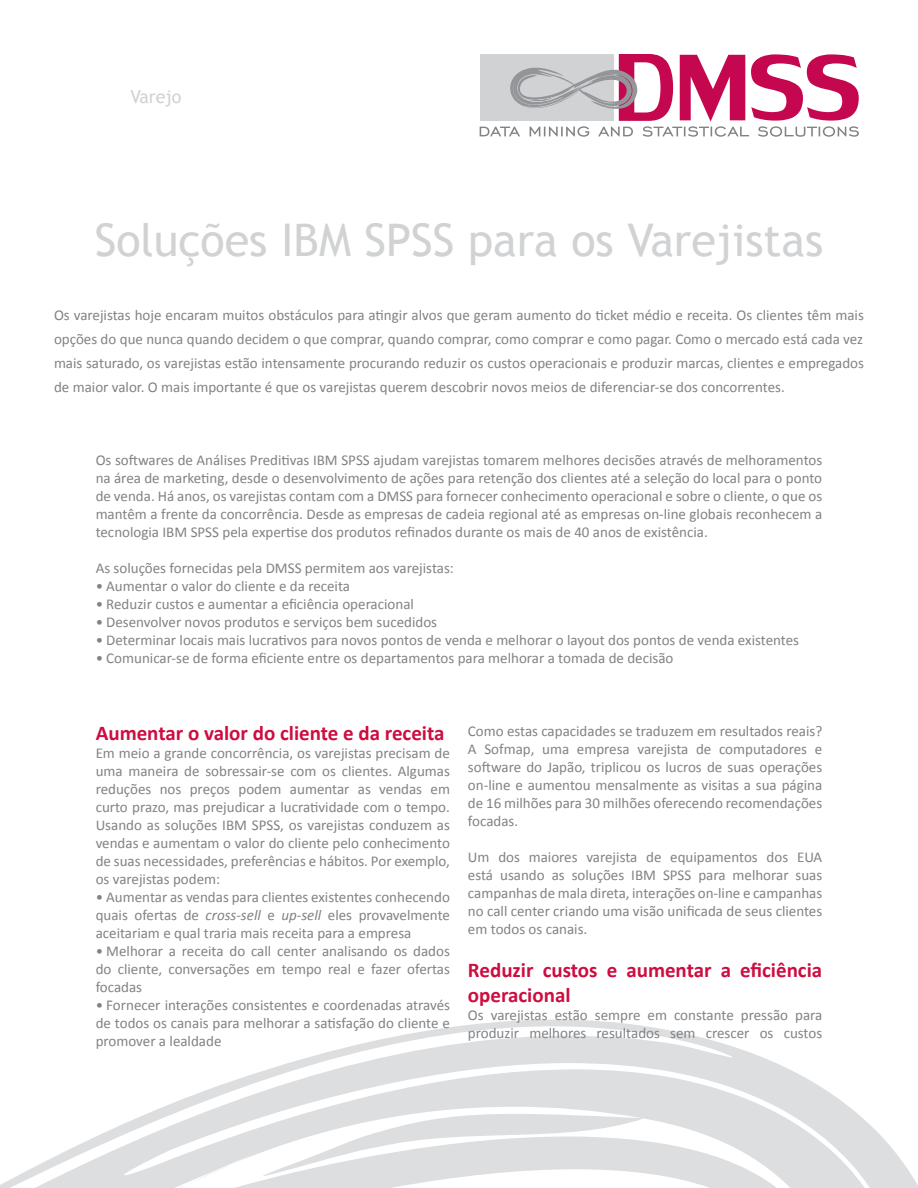
<style>
.page{position:relative;width:918px;height:1188px;background:#fff}
.page>*{position:absolute;margin:0;border:0;box-sizing:border-box;transform-origin:0 0}
.t1{font:45px "Trebuchet MS";color:#d1d2d4}
.t2{font:700 21px/25.2px "Calibri";color:#cd0d40}
.t3{font:18px "Trebuchet MS";letter-spacing:-.01em;color:#d1d2d4}
.t4{font:15px/18px "Calibri";color:#808285;text-align:justify}
.s1{font-style:italic}
</style>
<div class="page">
<svg style="left:480px;top:54px;width:379px;height:83px"></svg>
<svg style="left:0;top:1020px;width:918px;height:168px;fill:#e5e5e6"></svg>
<p class="t3" style="left:131px;top:86px;width:52px">Varejo</p>
<p class="t1" style="left:95px;top:213px;width:730px">Soluções IBM SPSS para os Varejistas</p>
<p class="t4" style="left:54px;top:304px;width:811px;line-height:24px">Os varejistas hoje encaram muitos obstáculos para atingir alvos que geram aumento do ticket médio e receita. Os clientes têm mais opções do que nunca quando decidem o que comprar, quando comprar, como comprar e como pagar. Como o mercado está cada vez</p>
<p class="t4" style="left:54px;top:352px;width:811px;line-height:24px">mais saturado, os varejistas estão intensamente procurando reduzir os custos operacionais e produzir marcas, clientes e empregados de maior valor. O mais importante é que os varejistas querem descobrir novos meios de diferenciar-se dos concorrentes.</p>
<p class="t4" style="left:96px;top:451px;width:728px">Os softwares de Análises Preditivas IBM SPSS ajudam varejistas tomarem melhores decisões através de melhoramentos na área de marketing, desde o desenvolvimento de ações para retenção dos clientes até a seleção do local para o ponto de venda. Há anos, os varejistas contam com a DMSS para fornecer conhecimento operacional e sobre o cliente, o que os mantêm a frente da concorrência. Desde as empresas de cadeia regional até as empresas on-line globais reconhecem a tecnologia IBM SPSS pela expertise dos produtos refinados durante os mais de 40 anos de existência.</p>
<p class="t4" style="left:96px;top:559px;width:360px">As soluções fornecidas pela DMSS permitem aos varejistas:</p>
<p class="t4" style="left:96px;top:577px;width:256px">• Aumentar o valor do cliente e da receita</p>
<p class="t4" style="left:96px;top:595px;width:320px">• Reduzir custos e aumentar a eficiência operacional</p>
<p class="t4" style="left:96px;top:613px;width:343px">• Desenvolver novos produtos e serviços bem sucedidos</p>
<p class="t4" style="left:96px;top:631px;width:705px">• Determinar locais mais lucrativos para novos pontos de venda e melhorar o layout dos pontos de venda existentes</p>
<p class="t4" style="left:96px;top:649px;width:579px">• Comunicar-se de forma eficiente entre os departamentos para melhorar a tomada de decisão</p>
<p class="t2" style="left:96px;top:721px;width:350px">Aumentar o valor do cliente e da receita</p>
<p class="t4" style="left:96px;top:744px;width:356px">Em meio a grande concorrência, os varejistas precisam de uma maneira de sobressair-se com os clientes. Algumas reduções nos preços podem aumentar as vendas em curto prazo, mas prejudicar a lucratividade com o tempo.<br>Usando as soluções IBM SPSS, os varejistas conduzem as vendas e aumentam o valor do cliente pelo conhecimento de suas necessidades, preferências e hábitos. Por exemplo, os varejistas podem:</p>
<p class="t4" style="left:96px;top:888px;width:356px">• Aumentar as vendas para clientes existentes conhecendo quais ofertas de <span class="s1">cross-sell</span> e <span class="s1">up-sell</span> eles provavelmente aceitariam e qual traria mais receita para a empresa</p>
<p class="t4" style="left:96px;top:942px;width:356px">• Melhorar a receita do call center analisando os dados do cliente, conversações em tempo real e fazer ofertas focadas</p>
<p class="t4" style="left:96px;top:996px;width:356px">• Fornecer interações consistentes e coordenadas através de todos os canais para melhorar a satisfação do cliente e promover a lealdade</p>
<p class="t4" style="left:468px;top:722px;width:356px">Como estas capacidades se traduzem em resultados reais?<br>A Sofmap, uma empresa varejista de computadores e software do Japão, triplicou os lucros de suas operações on-line e aumentou mensalmente as visitas a sua página de 16 milhões para 30 milhões oferecendo recomendações</p>
<p class="t4" style="left:468px;top:812px;width:52px">focadas.</p>
<p class="t4" style="left:468px;top:848px;width:356px">Um dos maiores varejista de equipamentos dos EUA está usando as soluções IBM SPSS para melhorar suas campanhas de mala direta, interações on-line e campanhas no call center criando uma visão unificada de seus clientes em todos os canais.</p>
<p class="t2" style="left:468px;top:957px;width:356px">Reduzir custos e aumentar a eficiência operacional</p>
<p class="t4" style="left:468px;top:1006px;width:356px">Os varejistas estão sempre em constante pressão para produzir melhores resultados sem crescer os custos</p>
</div>
